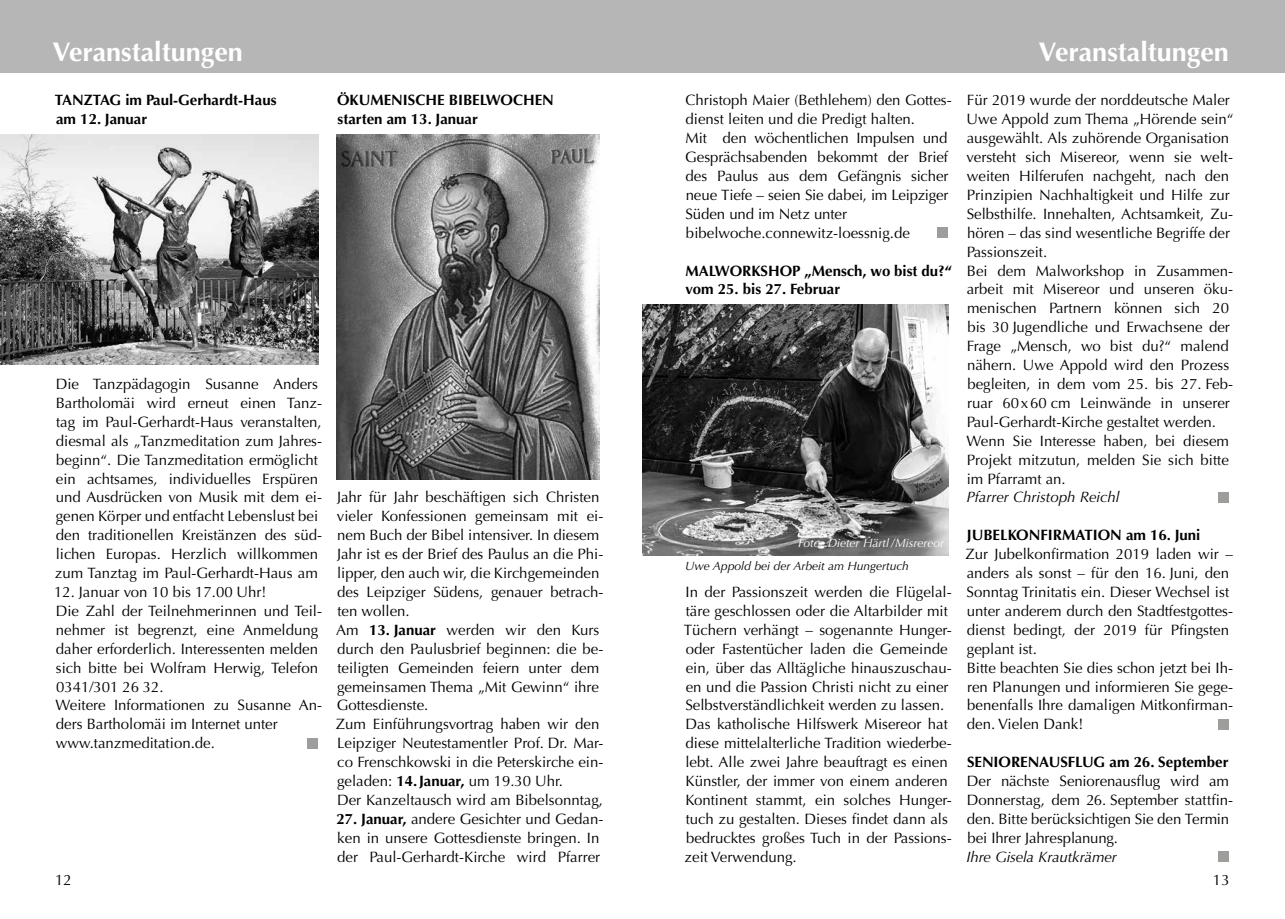
<style>
.page{position:relative;width:1285px;height:919px;background:#fff}
.page>*{position:absolute;margin:0;border:0;box-sizing:border-box;transform-origin:0 0}
.t1{font:700 27px "Optima";color:#fff}
.t2{font:15px/18.9px "Optima";color:#000}
.t3{font:700 15px/18.9px "Optima";color:#000}
.t4{font:italic 15px "Optima";color:#000}
.t5{font:italic 12px "Optima";color:#000}
.t6{font:italic 12px "Optima";color:#fff}
.s1{font-weight:700}
</style>
<div class="page">
<div style="left:0;top:0;width:1284px;height:72px;background:#b7b6b6"></div>
<div style="left:307px;top:737px;width:11px;height:11px;background:#9d9d9c"></div>
<div style="left:937px;top:227px;width:10px;height:11px;background:#9d9d9c"></div>
<div style="left:1218px;top:492px;width:10px;height:10px;background:#9d9d9c"></div>
<div style="left:1218px;top:719px;width:10px;height:10px;background:#9d9d9c"></div>
<div style="left:1218px;top:851px;width:10px;height:10px;background:#9d9d9c"></div>
<img style="left:336px;top:134px;width:264px;height:345px">
<img style="left:0;top:134px;width:318px;height:231px">
<img style="left:642px;top:304px;width:306px;height:251px">
<h1 class="t1" style="left:52px;top:36px;width:192px">Veranstaltungen</h1>
<p class="t3" style="left:55px;top:91px;width:223px">TANZTAG im Paul-Gerhardt-Haus am 12. Januar</p>
<p class="t3" style="left:337px;top:91px;width:218px">ÖKUMENISCHE BIBELWOCHEN starten am 13. Januar</p>
<p class="t2" style="left:55px;top:374px;width:268px">Die Tanzpädagogin Susanne Anders Bartholomäi wird erneut einen Tanz&shy;tag im Paul-Gerhardt-Haus veranstalten, diesmal als „Tanzmeditation zum Jahres&shy;beginn“. Die Tanzmeditation ermöglicht ein achtsames, individuelles Erspüren und Ausdrücken von Musik mit dem ei&shy;genen Körper und entfacht Lebenslust bei den traditionellen Kreistänzen des süd&shy;lichen Europas. Herzlich willkommen zum Tanztag im Paul-Gerhardt-Haus am</p>
<p class="t2" style="left:54px;top:582px;width:269px">12. Januar von 10 bis 17.00 Uhr!<br>Die Zahl der Teilnehmerinnen und Teil&shy;nehmer ist begrenzt, eine Anmeldung daher erforderlich. Interessenten melden sich bitte bei Wolfram Herwig, Telefon 0341/301 26 32.<br>Weitere Informationen zu Susanne An&shy;ders Bartholomäi im Internet unter www.tanzmeditation.de.</p>
<p class="t2" style="left:336px;top:488px;width:269px">Jahr für Jahr beschäftigen sich Christen vieler Konfessionen gemeinsam mit ei&shy;nem Buch der Bibel intensiver. In diesem Jahr ist es der Brief des Paulus an die Phi&shy;lipper, den auch wir, die Kirchgemeinden des Leipziger Südens, genauer betrach&shy;ten wollen.<br>Am <span class="s1">13. Januar</span> werden wir den Kurs durch den Paulusbrief beginnen: die be&shy;teiligten Gemeinden feiern unter dem gemeinsamen Thema „Mit Gewinn“ ihre Gottesdienste.<br>Zum Einführungsvortrag haben wir den Leipziger Neutestamentler Prof. Dr. Mar&shy;co Frenschkowski in die Peterskirche ein&shy;geladen: <span class="s1">14.Januar,</span> um 19.30 Uhr.<br>Der Kanzeltausch wird am Bibelsonntag,</p>
<p class="t2" style="left:336px;top:809px;width:268px"><span class="s1">27. Januar,</span> andere Gesichter und Gedan&shy;ken in unsere Gottesdienste bringen. In der Paul-Gerhardt-Kirche wird Pfarrer</p>
<p class="t2" style="left:685px;top:91px;width:268px">Christoph Maier (Bethlehem) den Gottes&shy;dienst leiten und die Predigt halten.<br>Mit den wöchentlichen Impulsen und Gesprächsabenden bekommt der Brief des Paulus aus dem Gefängnis sicher neue Tiefe – seien Sie dabei, im Leipziger Süden und im Netz unter bibelwoche.connewitz-loessnig.de</p>
<p class="t3" style="left:685px;top:261px;width:268px">MALWORKSHOP „Mensch, wo bist du?“ vom 25. bis 27. Februar</p>
<p class="t6" style="left:798px;top:536px;width:147px">Foto: Dieter Härtl/Misrereor</p>
<p class="t5" style="left:685px;top:559px;width:225px">Uwe Appold bei der Arbeit am Hungertuch</p>
<p class="t2" style="left:683px;top:582px;width:269px">In der Passionszeit werden die Flügelal&shy;täre geschlossen oder die Altarbilder mit Tüchern verhängt – sogenannte Hunger&shy;oder Fastentücher laden die Gemeinde ein, über das Alltägliche hinauszuschau&shy;en und die Passion Christi nicht zu einer Selbstverständlichkeit werden zu lassen.<br>Das katholische Hilfswerk Misereor hat diese mittelalterliche Tradition wiederbe&shy;lebt. Alle zwei Jahre beauftragt es einen Künstler, der immer von einem anderen Kontinent stammt, ein solches Hunger&shy;tuch zu gestalten. Dieses findet dann als bedrucktes großes Tuch in der Passions&shy;zeit Verwendung.</p>
<h1 class="t1" style="left:1038px;top:36px;width:192px">Veranstaltungen</h1>
<p class="t2" style="left:966px;top:91px;width:268px">Für 2019 wurde der norddeutsche Maler Uwe Appold zum Thema „Hörende sein“ ausgewählt. Als zuhörende Organisation versteht sich Misereor, wenn sie welt&shy;weiten Hilferufen nachgeht, nach den Prinzipien Nachhaltigkeit und Hilfe zur Selbsthilfe. Innehalten, Achtsamkeit, Zu&shy;hören – das sind wesentliche Begriffe der Passionszeit.<br>Bei dem Malworkshop in Zusammen&shy;arbeit mit Misereor und unseren öku&shy;menischen Partnern können sich 20 bis 30 Jugendliche und Erwachsene der Frage „Mensch, wo bist du?“ malend nähern. Uwe Appold wird den Prozess begleiten, in dem vom 25. bis 27. Feb&shy;ruar 60x60 cm Leinwände in unserer Paul-Gerhardt-Kirche gestaltet werden.<br>Wenn Sie Interesse haben, bei diesem Projekt mitzutun, melden Sie sich bitte im Pfarramt an.</p>
<p class="t4" style="left:966px;top:488px;width:154px">Pfarrer Christoph Reichl</p>
<p class="t3" style="left:966px;top:526px;width:235px">JUBELKONFIRMATION am 16. Juni</p>
<p class="t2" style="left:965px;top:545px;width:269px">Zur Jubelkonfirmation 2019 laden wir – anders als sonst – für den 16. Juni, den Sonntag Trinitatis ein. Dieser Wechsel ist unter anderem durch den Stadtfestgottes&shy;dienst bedingt, der 2019 für Pfingsten geplant ist.<br>Bitte beachten Sie dies schon jetzt bei Ih&shy;ren Planungen und informieren Sie gege&shy;benenfalls Ihre damaligen Mitkonfirman&shy;den. Vielen Dank!</p>
<p class="t3" style="left:966px;top:752px;width:263px">SENIORENAUSFLUG am 26. September</p>
<p class="t2" style="left:966px;top:771px;width:268px">Der nächste Seniorenausflug wird am Donnerstag, dem 26. September stattfin&shy;den. Bitte berücksichtigen Sie den Termin bei Ihrer Jahresplanung.</p>
<p class="t4" style="left:966px;top:847px;width:152px">Ihre Gisela Krautkrämer</p>
<p class="t2" style="left:55px;top:870px;width:18px">12</p>
<p class="t2" style="left:1212px;top:870px;width:18px">13</p>
</div>
